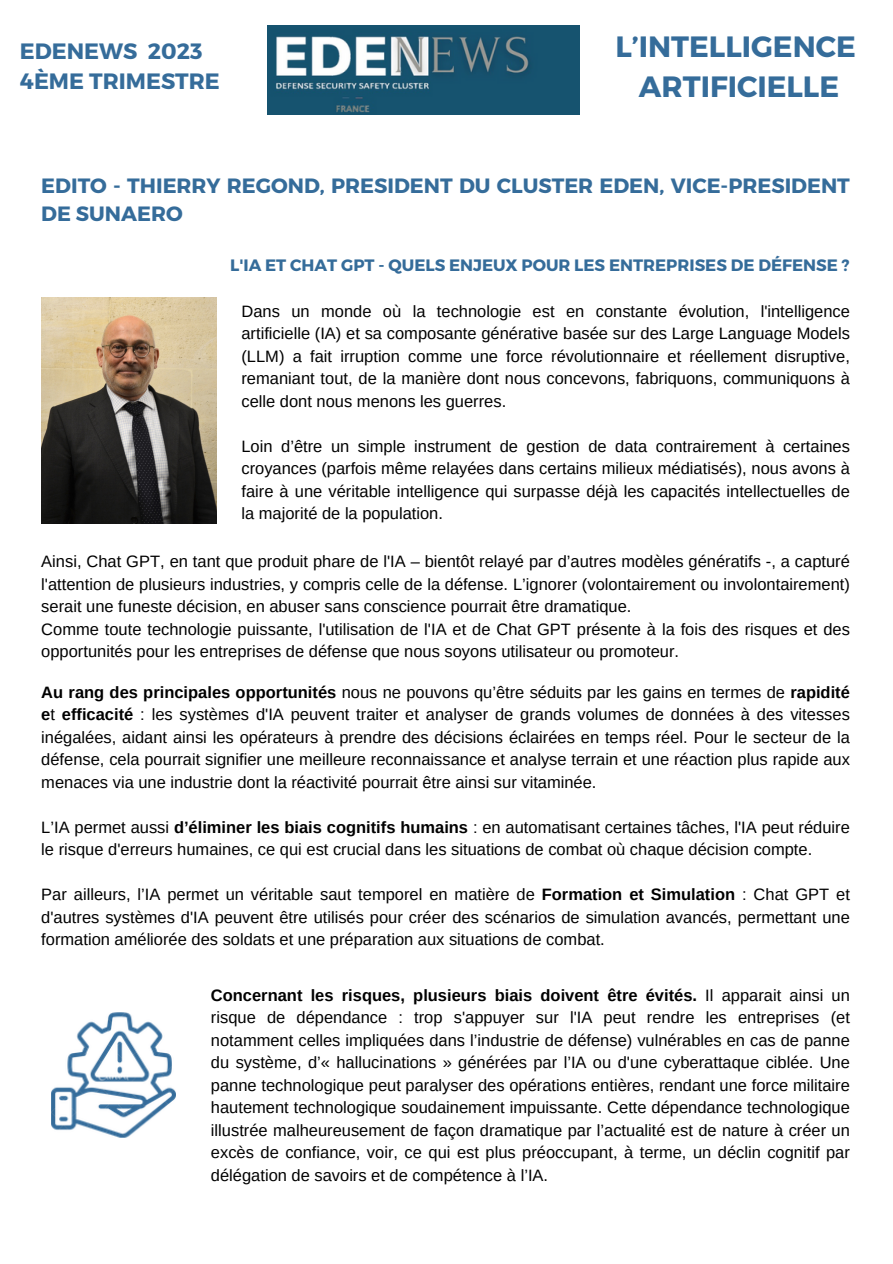
<style>
.page{position:relative;width:893px;height:1264px;background:#fff}
.page>*{position:absolute;margin:0;border:0;box-sizing:border-box;transform-origin:0 0}
.t1{font:700 29.4px "Montserrat";color:#356c9a}
.t2{font:700 22.2px "Montserrat";color:#356c9a}
.t3{font:700 20.7px/28px "Montserrat";color:#356c9a}
.t4{font:16.5px/22.5px "Arimo";color:#000;text-align:justify}
.t5{font:700 16.5px "Montserrat";color:#356c9a}
.s1{font-weight:700}
</style>
<div class="page">
<img style="left:41px;top:297px;width:176px;height:226px">
<img style="left:268px;top:26px;width:311px;height:88px">
<img style="left:51px;top:1012px;width:125px;height:126px">
<p class="t2" style="left:20px;top:36px;width:184px">EDENEWS 2023</p>
<p class="t2" style="left:20px;top:67px;width:201px">4ÈME TRIMESTRE</p>
<p class="t1" style="left:615px;top:27px;width:242px">L’INTELLIGENCE</p>
<p class="t1" style="left:639px;top:68px;width:202px">ARTIFICIELLE</p>
<p class="t3" style="left:41px;top:171px;width:810px">EDITO - THIERRY REGOND, PRESIDENT DU CLUSTER EDEN, VICE-PRESIDENT<br>DE SUNAERO</p>
<p class="t5" style="left:230px;top:254px;width:621px">L'IA ET CHAT GPT - QUELS ENJEUX POUR LES ENTREPRISES DE DÉFENSE ?</p>
<p class="t4" style="left:241px;top:300px;width:610px">Dans un monde où la technologie est en constante évolution, l'intelligence artificielle (IA) et sa composante générative basée sur des Large Language Models (LLM) a fait irruption comme une force révolutionnaire et réellement disruptive, remaniant tout, de la manière dont nous concevons, fabriquons, communiquons à celle dont nous menons les guerres.</p>
<p class="t4" style="left:241px;top:434px;width:610px">Loin d’être un simple instrument de gestion de data contrairement à certaines croyances (parfois même relayées dans certains milieux médiatisés), nous avons à faire à une véritable intelligence qui surpasse déjà les capacités intellectuelles de la majorité de la population.</p>
<p class="t4" style="left:41px;top:550px;width:810px">Ainsi, Chat GPT, en tant que produit phare de l'IA – bientôt relayé par d’autres modèles génératifs -, a capturé l'attention de plusieurs industries, y compris celle de la défense. L’ignorer (volontairement ou involontairement) serait une funeste décision, en abuser sans conscience pourrait être dramatique.</p>
<p class="t4" style="left:41px;top:617px;width:810px">Comme toute technologie puissante, l'utilisation de l'IA et de Chat GPT présente à la fois des risques et des opportunités pour les entreprises de défense que nous soyons utilisateur ou promoteur.</p>
<p class="t4" style="left:41px;top:680px;width:810px"><span class="s1">Au rang des principales opportunités</span> nous ne pouvons qu’être séduits par les gains en termes de <span class="s1">rapidité e</span>t <span class="s1">efficacité</span> : les systèmes d'IA peuvent traiter et analyser de grands volumes de données à des vitesses inégalées, aidant ainsi les opérateurs à prendre des décisions éclairées en temps réel. Pour le secteur de la défense, cela pourrait signifier une meilleure reconnaissance et analyse terrain et une réaction plus rapide aux menaces via une industrie dont la réactivité pourrait être ainsi sur vitaminée.</p>
<p class="t4" style="left:41px;top:815px;width:810px">L’IA permet aussi <span class="s1">d’éliminer les biais cognitifs humains</span> : en automatisant certaines tâches, l'IA peut réduire le risque d'erreurs humaines, ce qui est crucial dans les situations de combat où chaque décision compte.</p>
<p class="t4" style="left:41px;top:883px;width:810px">Par ailleurs, l’IA permet un véritable saut temporel en matière de <span class="s1">Formation et Simulation</span> : Chat GPT et d'autres systèmes d'IA peuvent être utilisés pour créer des scénarios de simulation avancés, permettant une formation améliorée des soldats et une préparation aux situations de combat.</p>
<p class="t4" style="left:211px;top:983px;width:640px"><span class="s1">Concernant les risques, plusieurs biais doivent être évités.</span> Il apparait ainsi un risque de dépendance : trop s'appuyer sur l'IA peut rendre les entreprises (et notamment celles impliquées dans l’industrie de défense) vulnérables en cas de panne du système, d’« hallucinations » générées par l’IA ou d'une cyberattaque ciblée. Une panne technologique peut paralyser des opérations entières, rendant une force militaire hautement technologique soudainement impuissante. Cette dépendance technologique illustrée malheureusement de façon dramatique par l’actualité est de nature à créer un excès de confiance, voir, ce qui est plus préoccupant, à terme, un déclin cognitif par délégation de savoirs et de compétence à l’IA.</p>
</div>
